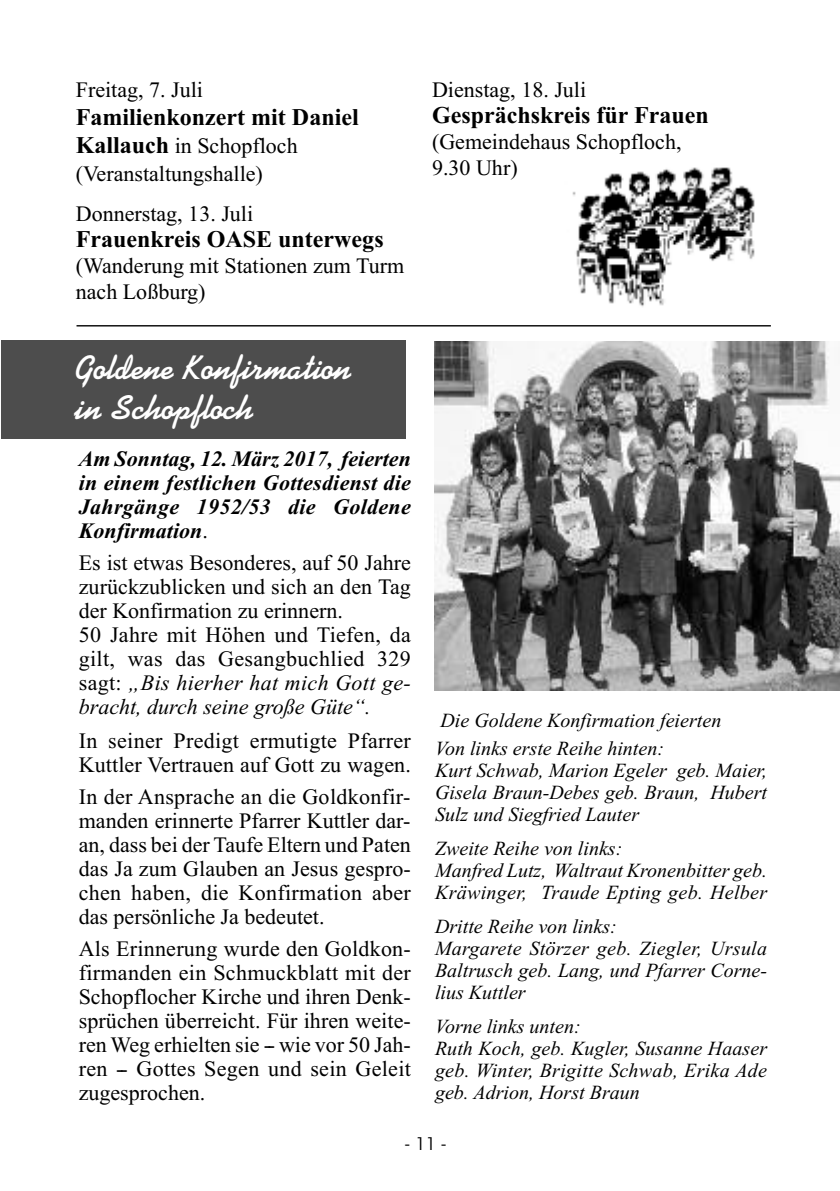
<style>
.page{position:relative;width:840px;height:1191px;background:#fff}
.page>*{position:absolute;margin:0;border:0;box-sizing:border-box;transform-origin:0 0}
.t1{font:700 34px/40px "Kaufmann BT";color:#fff}
.t2{font:700 24px "Times New Roman";color:#000}
.t3{font:22px/24px "Times New Roman";color:#000}
.t4{font:italic 700 22px/24px "Times New Roman";letter-spacing:.015em;color:#000;text-align:justify}
.t5{font:italic 20px/22px "Times New Roman";color:#000}
.t6{font:18px "Avant Garde IT Cby BT";color:#000}
.s1{font-weight:700;font-size:24px}
.s2{font-weight:400;font-style:normal}
.s3{font-style:italic}
</style>
<div class="page">
<hr style="left:76px;top:325px;width:694px;height:1px;background:#000">
<div style="left:1px;top:340px;width:404px;height:99px;background:#4d4d4d"></div>
<img style="left:434px;top:341px;width:405px;height:349px">
<img style="left:572px;top:167px;width:183px;height:140px">
<p class="t3" style="left:76px;top:77px;width:129px">Freitag, 7. Juli</p>
<p class="t2" style="left:76px;top:102px;width:284px">Familienkonzert mit Daniel</p>
<p class="t3" style="left:76px;top:131px;width:223px;line-height:28px"><span class="s1">Kallauch</span> in Schopfloch (Veranstaltungshalle)</p>
<p class="t3" style="left:76px;top:201px;width:179px">Donnerstag, 13. Juli</p>
<p class="t2" style="left:76px;top:224px;width:309px">Frauenkreis OASE unterwegs</p>
<p class="t3" style="left:76px;top:252px;width:330px;line-height:26px">(Wanderung mit Stationen zum Turm nach Loßburg)</p>
<h1 class="t1" style="left:75px;top:348px;width:278px">Goldene Konfirmation in Schopfloch</h1>
<p class="t4" style="left:79px;top:446px;width:333px">Am Sonntag, 12. März 2017, feierten in einem festlichen Gottesdienst die Jahrgänge 1952/53 die Goldene Konfirmation<span class="s2">.</span></p>
<p class="t3" style="left:79px;top:550px;width:333px">Es ist etwas Besonderes, auf 50 Jahre zurückzublicken und sich an den Tag der Konfirmation zu erinnern.<br>50 Jahre mit Höhen und Tiefen, da gilt, was das Gesangbuchlied 329 sagt: <span class="s3">„Bis hierher hat mich Gott ge&shy;bracht, durch seine große Güte“.</span></p>
<p class="t3" style="left:79px;top:728px;width:333px">In seiner Predigt ermutigte Pfarrer<br>Kuttler Vertrauen auf Gott zu wagen.</p>
<p class="t3" style="left:79px;top:784px;width:333px;text-align:justify">In der Ansprache an die Goldkonfir&shy;manden erinnerte Pfarrer Kuttler dar&shy;an, dass bei der Taufe Eltern und Paten das Ja zum Glauben an Jesus gespro&shy;chen haben, die Konfirmation aber das persönliche Ja bedeutet.</p>
<p class="t3" style="left:79px;top:936px;width:333px;text-align:justify">Als Erinnerung wurde den Goldkon&shy;firmanden ein Schmuckblatt mit der Schopflocher Kirche und ihren Denk&shy;sprüchen überreicht. Für ihren weite&shy;ren Weg erhielten sie -- wie vor 50 Jah&shy;ren -- Gottes Segen und sein Geleit zugesprochen.</p>
<p class="t3" style="left:432px;top:77px;width:155px">Dienstag, 18. Juli</p>
<p class="t2" style="left:432px;top:100px;width:278px">Gesprächskreis für Frauen</p>
<p class="t3" style="left:432px;top:128px;width:251px;line-height:26px">(Gemeindehaus Schopfloch,<br>9.30 Uhr)</p>
<p class="t5" style="left:435px;top:706px;width:288px;line-height:28px">Die Goldene Konfirmation feierten<br>Von links erste Reihe hinten:</p>
<p class="t5" style="left:435px;top:759px;width:333px;text-align:justify">Kurt Schwab, Marion Egeler geb. Maier, Gisela Braun-Debes geb. Braun, Hubert Sulz und Siegfried Lauter</p>
<p class="t5" style="left:435px;top:837px;width:333px">Zweite Reihe von links:<br>Manfred Lutz, Waltraut Kronenbitter geb.<br>Kräwinger, Traude Epting geb. Helber</p>
<p class="t5" style="left:435px;top:915px;width:333px">Dritte Reihe von links:<br>Margarete Störzer geb. Ziegler, Ursula<br>Baltrusch geb. Lang, und Pfarrer Corne&shy;lius Kuttler</p>
<p class="t5" style="left:435px;top:1015px;width:333px">Vorne links unten:<br>Ruth Koch, geb. Kugler, Susanne Haaser geb. Winter, Brigitte Schwab, Erika Ade geb. Adrion, Horst Braun</p>
<p class="t6" style="left:404px;top:1133px;width:44px">-11-</p>
</div>
